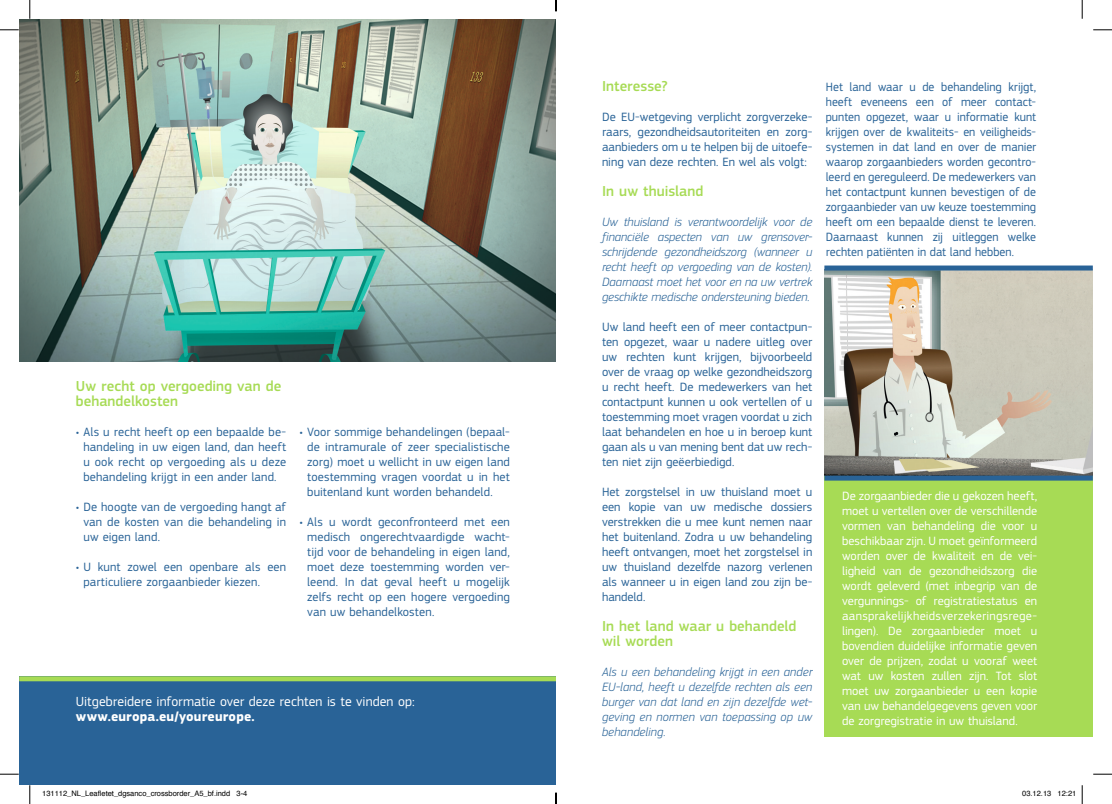
<style>
.page{position:relative;width:1112px;height:804px;background:#fff}
.page>*{position:absolute;margin:0;border:0;box-sizing:border-box;transform-origin:0 0}
.t1{font:500 15px/15px "EC Square Sans Pro";letter-spacing:.005em;color:#a7db55}
.t2{font:13.75px "EC Square Sans Pro";letter-spacing:.005em;color:#fff}
.t3{font:700 13.75px "EC Square Sans Pro";letter-spacing:.01em;color:#fff}
.t4{font:12.5px/15px "EC Square Sans Pro";letter-spacing:.005em;color:#296397;text-align:justify}
.t5{font:12.5px/15px "EC Square Sans Pro";color:#fff;text-align:justify}
.t6{font:italic 300 12.5px/15px "EC Square Sans Pro";color:#296397;text-align:justify}
.t7{font:7.5px "Helvetica";color:#000}
</style>
<div class="page">
<div style="left:19px;top:676px;width:537px;height:109px;background:#296397"></div>
<img style="left:19px;top:19px;width:537px;height:342px">
<div style="left:824px;top:475px;width:269px;height:261px;background:#a7db55"></div>
<img style="left:824px;top:270px;width:269px;height:205px">
<div style="left:824px;top:475px;width:269px;height:5px;background:#296397"></div>
<div style="left:824px;top:265px;width:269px;height:5px;background:#296397"></div>
<div style="left:19px;top:676px;width:537px;height:5px;background:#a7db55"></div>
<svg style="left:0;top:29px;width:19px;height:2px"></svg>
<svg style="left:1093px;top:29px;width:19px;height:2px"></svg>
<svg style="left:0;top:773px;width:19px;height:2px"></svg>
<svg style="left:1093px;top:773px;width:19px;height:2px"></svg>
<svg style="left:29px;top:0;width:2px;height:19px"></svg>
<svg style="left:29px;top:785px;width:2px;height:19px"></svg>
<svg style="left:1081px;top:0;width:2px;height:19px"></svg>
<svg style="left:1081px;top:785px;width:2px;height:19px"></svg>
<svg style="left:555px;top:0;width:2px;height:11px"></svg>
<svg style="left:555px;top:792px;width:2px;height:12px"></svg>
<p class="t1" style="left:76px;top:379px;width:207px">Uw recht op vergoeding van de behandelkosten</p>
<p class="t4" style="left:83px;top:424px;width:204px;text-indent:-8px">• Als u recht heeft op een bepaalde be&shy;handeling in uw eigen land, dan heeft u ook recht op vergoeding als u deze behandeling krijgt in een ander land.</p>
<p class="t4" style="left:83px;top:499px;width:204px;text-indent:-8px">• De hoogte van de vergoeding hangt af van de kosten van die behandeling in uw eigen land.</p>
<p class="t4" style="left:83px;top:559px;width:204px;text-indent:-8px">• U kunt zowel een openbare als een particuliere zorgaanbieder kiezen.</p>
<p class="t4" style="left:307px;top:424px;width:204px;text-indent:-8px">• Voor sommige behandelingen (bepaal&shy;de intramurale of zeer specialistische zorg) moet u wellicht in uw eigen land toestemming vragen voordat u in het buitenland kunt worden behandeld.</p>
<p class="t4" style="left:307px;top:514px;width:204px;text-indent:-8px">• Als u wordt geconfronteerd met een medisch ongerechtvaardigde wacht&shy;tijd voor de behandeling in eigen land, moet deze toestemming worden ver&shy;leend. In dat geval heeft u mogelijk zelfs recht op een hogere vergoeding van uw behandelkosten.</p>
<p class="t2" style="left:76px;top:693px;width:340px">Uitgebreidere informatie over deze rechten is te vinden op:</p>
<p class="t3" style="left:76px;top:708px;width:180px">www.europa.eu/youreurope.</p>
<p class="t1" style="left:602px;top:79px;width:67px">Interesse?</p>
<p class="t4" style="left:602px;top:109px;width:212px">De EU-wetgeving verplicht zorgverzeke&shy;raars, gezondheidsautoriteiten en zorg&shy;aanbieders om u te helpen bij de uitoefe&shy;ning van deze rechten. En wel als volgt:</p>
<p class="t1" style="left:602px;top:184px;width:103px">In uw thuisland</p>
<p class="t6" style="left:602px;top:214px;width:212px">Uw thuisland is verantwoordelijk voor de financiële aspecten van uw grensover&shy;schrijdende gezondheidszorg (wanneer u recht heeft op vergoeding van de kosten).<br>Daarnaast moet het voor en na uw vertrek geschikte medische ondersteuning bieden.</p>
<p class="t4" style="left:602px;top:319px;width:212px">Uw land heeft een of meer contactpun&shy;ten opgezet, waar u nadere uitleg over uw rechten kunt krijgen, bijvoorbeeld over de vraag op welke gezondheidszorg u recht heeft. De medewerkers van het contactpunt kunnen u ook vertellen of u toestemming moet vragen voordat u zich laat behandelen en hoe u in beroep kunt gaan als u van mening bent dat uw rech&shy;ten niet zijn geëerbiedigd.</p>
<p class="t4" style="left:602px;top:484px;width:212px">Het zorgstelsel in uw thuisland moet u een kopie van uw medische dossiers verstrekken die u mee kunt nemen naar het buitenland. Zodra u uw behandeling heeft ontvangen, moet het zorgstelsel in uw thuisland dezelfde nazorg verlenen als wanneer u in eigen land zou zijn be&shy;handeld.</p>
<p class="t1" style="left:602px;top:619px;width:196px">In het land waar u behandeld wil worden</p>
<p class="t6" style="left:602px;top:664px;width:212px">Als u een behandeling krijgt in een ander EU-land, heeft u dezelfde rechten als een burger van dat land en zijn dezelfde wet&shy;geving en normen van toepassing op uw behandeling.</p>
<p class="t4" style="left:826px;top:79px;width:212px">Het land waar u de behandeling krijgt, heeft eveneens een of meer contact&shy;punten opgezet, waar u informatie kunt krijgen over de kwaliteits- en veiligheids&shy;systemen in dat land en over de manier waarop zorgaanbieders worden gecontro&shy;leerd en gereguleerd. De medewerkers van het contactpunt kunnen bevestigen of de zorgaanbieder van uw keuze toestemming heeft om een bepaalde dienst te leveren.<br>Daarnaast kunnen zij uitleggen welke rechten patiënten in dat land hebben.</p>
<p class="t5" style="left:842px;top:489px;width:197px">De zorgaanbieder die u gekozen heeft, moet u vertellen over de verschillende vormen van behandeling die voor u beschikbaar zijn. U moet geïnformeerd worden over de kwaliteit en de vei&shy;ligheid van de gezondheidszorg die wordt geleverd (met inbegrip van de vergunnings- of registratiestatus en aansprakelijkheidsverzekeringsrege&shy;lingen). De zorgaanbieder moet u bovendien duidelijke informatie geven over de prijzen, zodat u vooraf weet wat uw kosten zullen zijn. Tot slot moet uw zorgaanbieder u een kopie van uw behandelgegevens geven voor de zorgregistratie in uw thuisland.</p>
<p class="t7" style="left:42px;top:788px;width:207px">131112_NL_Leafletet_dgsanco_crossborder_A5_bf.indd 3-4</p>
<p class="t7" style="left:1022px;top:788px;width:56px">03.12.13 12:21</p>
</div>
